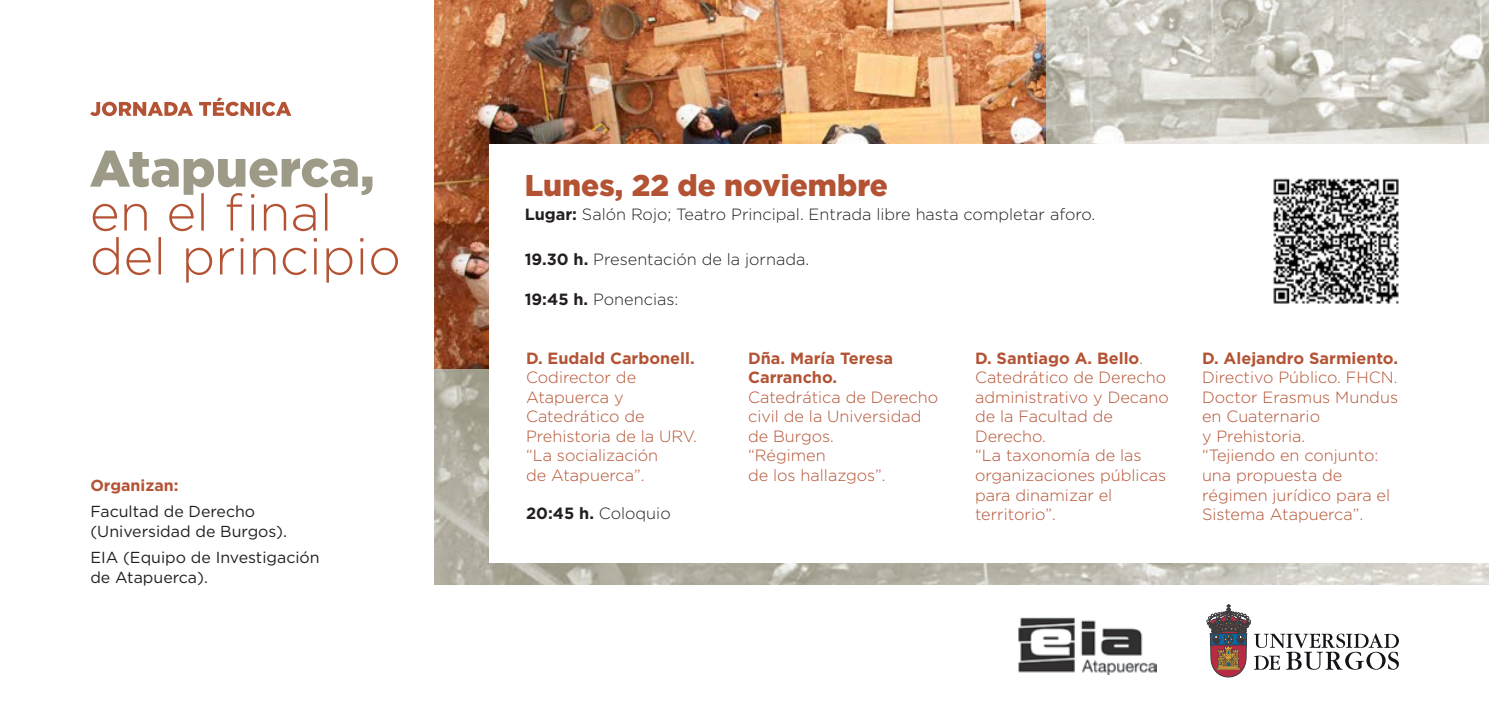
<style>
.page{position:relative;width:1489px;height:709px;background:#fff}
.page>*{position:absolute;margin:0;border:0;box-sizing:border-box;transform-origin:0 0}
.t1{font:900 30px "Gotham HTF";color:#b45334}
.t2{font:300 16.25px/19.5px "Gotham HTF";color:#b45334}
.t3{font:300 16.25px "Gotham HTF";color:#231f20}
.t4{font:16px/20.5px "Gotham HTF";color:#231f20}
.t5{font:700 16px "Gotham HTF";color:#b45334}
.s1{font-weight:700}
</style>
<div class="page">
<img style="left:434px;top:0;width:1054px;height:584px">
<img style="left:434px;top:0;width:611px;height:369px">
<svg style="left:93px;top:237px;width:305px;height:46px"></svg>
<svg style="left:90px;top:151px;width:282px;height:80px"></svg>
<svg style="left:90px;top:97px;width:201px;height:19px"></svg>
<div style="left:489px;top:145px;width:999px;height:418px;background:#fff"></div>
<img style="left:1273px;top:178px;width:126px;height:126px">
<img style="left:1018px;top:617px;width:138px;height:57px">
<svg style="left:1206px;top:563px;width:192px;height:114px"></svg>
<p class="t5" style="left:90px;top:476px;width:89px">Organizan:</p>
<p class="t4" style="left:90px;top:500px;width:198px">Facultad de Derecho (Universidad de Burgos).</p>
<p class="t4" style="left:90px;top:546px;width:231px">EIA (Equipo de Investigación de Atapuerca).</p>
<p class="t1" style="left:524px;top:168px;width:365px">Lunes, 22 de noviembre</p>
<p class="t3" style="left:524px;top:205px;width:572px"><span class="s1">Lugar:</span> Salón Rojo; Teatro Principal. Entrada libre hasta completar aforo.</p>
<p class="t3" style="left:524px;top:250px;width:286px"><span class="s1">19.30 h.</span> Presentación de la jornada.</p>
<p class="t3" style="left:524px;top:290px;width:155px"><span class="s1">19:45 h.</span> Ponencias:</p>
<p class="t2" style="left:526px;top:348px;width:172px"><span class="s1">D. Eudald Carbonell.<br></span>Codirector de<br>Atapuerca y<br>Catedrático de<br>Prehistoria de la URV. “La socialización<br>de Atapuerca”.</p>
<p class="t2" style="left:748px;top:348px;width:192px"><span class="s1">Dña. María Teresa<br>Carrancho.<br></span>Catedrática de Derecho civil de la Universidad de Burgos.<br>“Régimen<br>de los hallazgos”.</p>
<p class="t2" style="left:975px;top:348px;width:195px"><span class="s1">D. Santiago A. Bello</span>.<br>Catedrático de Derecho administrativo y Decano de la Facultad de<br>Derecho.<br>“La taxonomía de las organizaciones públicas para dinamizar el territorio”.</p>
<p class="t2" style="left:1201px;top:348px;width:197px"><span class="s1">D. Alejandro Sarmiento.<br></span>Directivo Público. FHCN.<br>Doctor Erasmus Mundus en Cuaternario<br>y Prehistoria.</p>
<p class="t2" style="left:1201px;top:446px;width:190px">“Tejiendo en conjunto: una propuesta de régimen jurídico para el</p>
<p class="t3" style="left:526px;top:504px;width:146px"><span class="s1">20:45 h.</span> Coloquio</p>
<p class="t2" style="left:1201px;top:504px;width:163px">Sistema Atapuerca”.</p>
</div>
